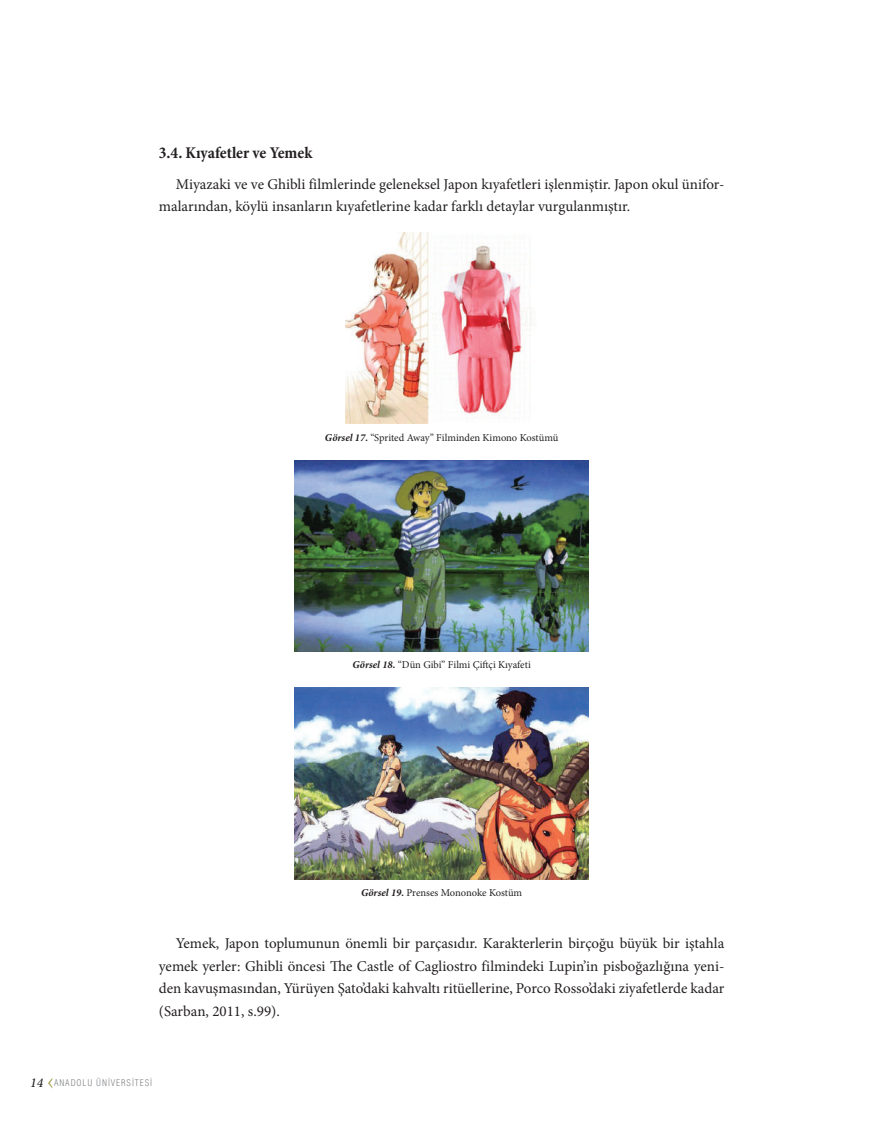
<style>
.page{position:relative;width:893px;height:1127px;background:#fff}
.page>*{position:absolute;margin:0;border:0;box-sizing:border-box;transform-origin:0 0}
.t1{font:700 condensed 16.5px "Minion Pro";letter-spacing:-.005em;color:#231f20}
.t2{font:15px/22.5px "Minion Pro";color:#231f20}
.t3{font:10.5px "Minion Pro";letter-spacing:-.005em;color:#231f20}
.t4{font:300 condensed 9px "Helvetica";letter-spacing:.1em;color:#808285}
.s1{font-weight:700;font-style:italic}
.s2{font-family:"Minion Pro";font-weight:500;font-style:italic;font-stretch:normal;font-size:13.5px;color:#231f20}
</style>
<div class="page">
<svg style="left:48px;top:1078px;width:4px;height:10px"></svg>
<img style="left:346px;top:232px;width:185px;height:192px">
<img style="left:295px;top:460px;width:294px;height:191px">
<img style="left:295px;top:688px;width:294px;height:191px">
<p class="t1" style="left:159px;top:141px;width:155px">3.4. Kıyafetler ve Yemek</p>
<p class="t2" style="left:159px;top:173px;width:567px;text-indent:17px">Miyazaki ve ve Ghibli filmlerinde geleneksel Japon kıyafetleri işlenmiştir. Japon okul ünifor&shy;malarından, köylü insanların kıyafetlerine kadar farklı detaylar vurgulanmıştır.</p>
<p class="t3" style="left:325px;top:430px;width:235px"><span class="s1">Görsel 17.</span> “Sprited Away” Filminden Kimono Kostümü</p>
<p class="t3" style="left:352px;top:658px;width:180px"><span class="s1">Görsel 18.</span> “Dün Gibi” Filmi Çiftçi Kıyafeti</p>
<p class="t3" style="left:361px;top:885px;width:163px"><span class="s1">Görsel 19.</span> Prenses Mononoke Kostüm</p>
<p class="t2" style="left:159px;top:932px;width:567px;text-align:justify;text-indent:17px">Yemek, Japon toplumunun önemli bir parçasıdır. Karakterlerin birçoğu büyük bir iştahla yemek yerler: Ghibli öncesi The Castle of Cagliostro filmindeki Lupin’in pisboğazlığına yeni&shy;den kavuşmasından, Yürüyen Şato’daki kahvaltı ritüellerine, Porco Rosso’daki ziyafetlerde kadar (Sarban, 2011, s.99).</p>
<p class="t4" style="left:30px;top:1078px;width:123px"><span class="s2">14</span> ANADOLU ÜNİVERSİTESİ</p>
</div>
